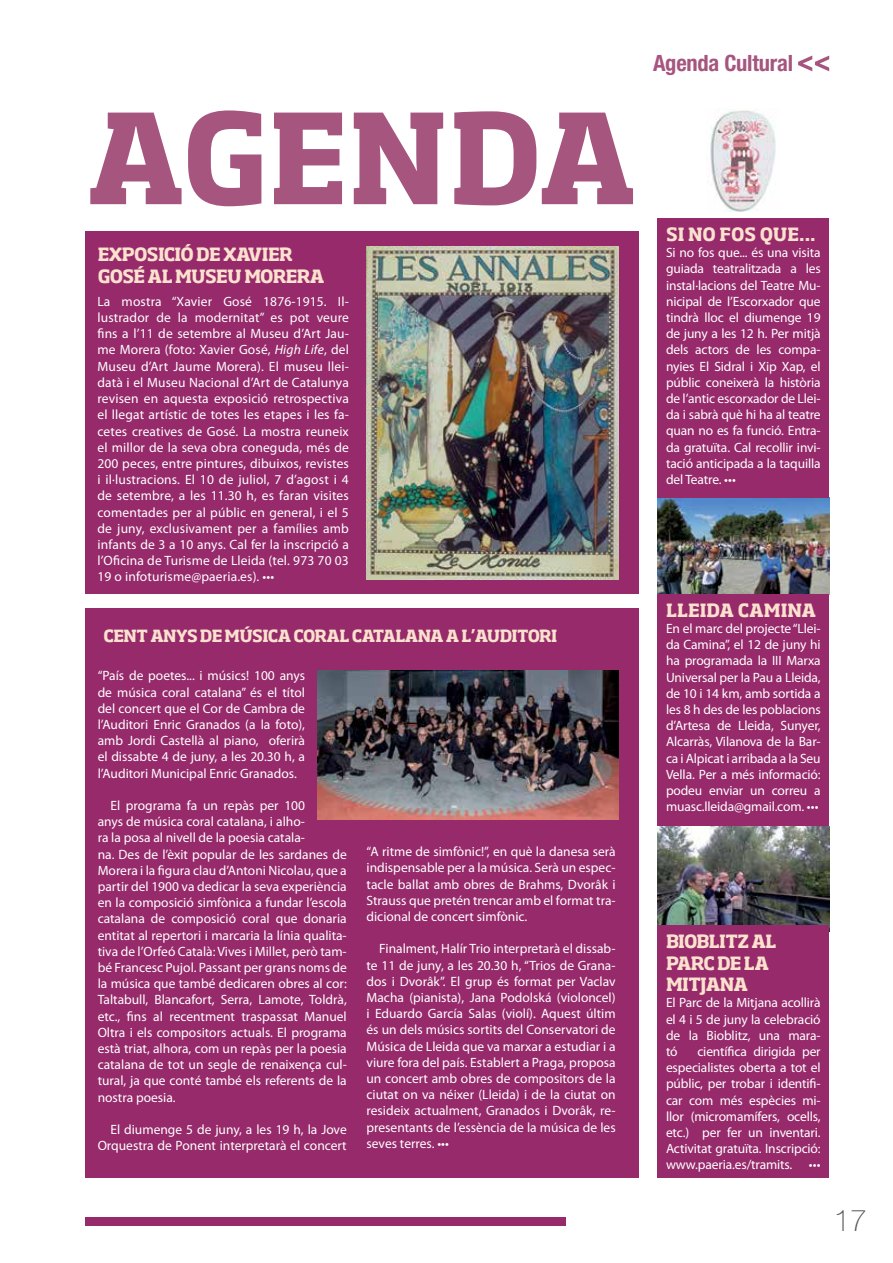
<style>
.page{position:relative;width:893px;height:1263px;background:#fff}
.page>*{position:absolute;margin:0;border:0;box-sizing:border-box;transform-origin:0 0}
.t1{font:700 123.3px "Soho Std";letter-spacing:.005em;color:#a6557f}
.t2{font:100 30px "Helvetica Neue LT Std";color:#58595b}
.t3{font:700 condensed 22.5px "Helvetica Neue LT Std";letter-spacing:-.01em;color:#a6557f}
.t4{font:700 18.15px/21.8px "Soho Std";letter-spacing:-.035em;color:#fbe1ce}
.t5{font:700 18.15px "Soho Std";letter-spacing:-.005em;color:#fbe1ce}
.t6{font:700 18.15px "Soho Std";color:#fbe1ce}
.t7{font:700 16.65px "Soho Std";letter-spacing:-.035em;color:#fbe1ce}
.t8{font:13.5px/16.2px "Myriad Pro";color:#fff;text-align:justify}
.s1{font-style:italic}
</style>
<div class="page">
<div style="left:85px;top:1217px;width:481px;height:9px;background:#962a6b"></div>
<svg style="left:798px;top:56px;width:31px;height:15px"></svg>
<div style="left:85px;top:232px;width:554px;height:362px;background:#962a6b"></div>
<img style="left:367px;top:246px;width:251px;height:334px">
<img style="left:710px;top:109px;width:66px;height:103px">
<img style="left:657px;top:498px;width:172px;height:96px">
<img style="left:657px;top:827px;width:172px;height:98px">
<div style="left:657px;top:218px;width:172px;height:280px;background:#962a6b"></div>
<div style="left:657px;top:594px;width:172px;height:231px;background:#962a6b"></div>
<div style="left:657px;top:925px;width:172px;height:253px;background:#962a6b"></div>
<div style="left:86px;top:609px;width:553px;height:569px;background:#962a6b"></div>
<img style="left:318px;top:670px;width:300px;height:149px">
<h1 class="t1" style="left:86px;top:79px;width:553px">AGENDA</h1>
<h3 class="t4" style="left:98px;top:243px;width:228px">EXPOSICIÓ DE XAVIER<br>GOSÉ AL MUSEU MORERA</h3>
<p class="t8" style="left:97px;top:293px;width:253px">La mostra “Xavier Gosé 1876-1915. Il· lustrador de la modernitat” es pot veure fins a l’11 de setembre al Museu d’Art Jau&shy;me Morera (foto: Xavier Gosé, <span class="s1">High Life</span>, del Museu d’Art Jaume Morera). El museu llei&shy;datà i el Museu Nacional d’Art de Catalunya revisen en aquesta exposició retrospectiva el llegat artístic de totes les etapes i les fa&shy;cetes creatives de Gosé. La mostra reuneix el millor de la seva obra coneguda, més de 200 peces, entre pintures, dibuixos, revistes i il·lustracions. El 10 de juliol, 7 d’agost i 4 de setembre, a les 11.30 h, es faran visites comentades per al públic en general, i el 5 de juny, exclusivament per a famílies amb infants de 3 a 10 anys. Cal fer la inscripció a l’Oficina de Turisme de Lleida (tel. 973 70 03<br>19 o infoturisme@paeria.es). •••</p>
<p class="t7" style="left:104px;top:625px;width:455px">CENT ANYS DE MÚSICA CORAL CATALANA A L’AUDITORI</p>
<p class="t8" style="left:98px;top:667px;width:209px">“País de poetes... i músics! 100 anys de música coral catalana” és el títol del concert que el Cor de Cambra de l’Auditori Enric Granados (a la foto), amb Jordi Castellà al piano, oferirà el dissabte 4 de juny, a les 20.30 h, a l’Auditori Municipal Enric Granados.</p>
<p class="t8" style="left:98px;top:797px;width:251px;text-align:left;text-indent:13px">El programa fa un repàs per 100<br>anys de música coral catalana, i alho-<br>ra la posa al nivell de la poesia catala-<br>na. Des de l’èxit popular de les sardanes de Morera i la figura clau d’Antoni Nicolau, que a partir del 1900 va dedicar la seva experiència en la composició simfònica a fundar l’escola catalana de composició coral que donaria entitat al repertori i marcaria la línia qualita&shy;tiva de l’Orfeó Català: Vives i Millet, però tam&shy;bé Francesc Pujol. Passant per grans noms de la música que també dedicaren obres al cor:<br>Taltabull, Blancafort, Serra, Lamote, Toldrà, etc., fins al recentment traspassat Manuel Oltra i els compositors actuals. El programa està triat, alhora, com un repàs per la poesia catalana de tot un segle de renaixença cul&shy;tural, ja que conté també els referents de la nostra poesia.</p>
<p class="t8" style="left:98px;top:1121px;width:251px;text-align:right">El diumenge 5 de juny, a les 19 h, la Jove<br>Orquestra de Ponent interpretarà el concert</p>
<p class="t8" style="left:367px;top:843px;width:251px">“A ritme de simfònic!”, en què la danesa serà indispensable per a la música. Serà un espec&shy;tacle ballat amb obres de Brahms, Dvorâk i Strauss que pretén trencar amb el format tra&shy;dicional de concert simfònic.</p>
<p class="t8" style="left:367px;top:940px;width:251px;text-indent:13px">Finalment, Halír Trio interpretarà el dissab&shy;te 11 de juny, a les 20.30 h, “Trios de Grana&shy;dos i Dvorâk”. El grup és format per Vaclav Macha (pianista), Jana Podolská (violoncel) i Eduardo García Salas (violí). Aquest últim és un dels músics sortits del Conservatori de Música de Lleida que va marxar a estudiar i a viure fora del país. Establert a Praga, proposa un concert amb obres de compositors de la ciutat on va néixer (Lleida) i de la ciutat on resideix actualment, Granados i Dvorâk, re&shy;presentants de l’essència de la música de les seves terres. •••</p>
<h3 class="t3" style="left:653px;top:50px;width:142px">Agenda Cultural</h3>
<h3 class="t5" style="left:666px;top:222px;width:151px">SI NO FOS QUE...</h3>
<p class="t8" style="left:666px;top:244px;width:156px">Si no fos que... és una visita guiada teatralitzada a les instal·lacions del Teatre Mu&shy;nicipal de l’Escorxador que tindrà lloc el diumenge 19 de juny a les 12 h. Per mitjà dels actors de les compa&shy;nyies El Sidral i Xip Xap, el públic coneixerà la història de l’antic escorxador de Llei&shy;da i sabrà què hi ha al teatre quan no es fa funció. Entra&shy;da gratuïta. Cal recollir invi&shy;tació anticipada a la taquilla del Teatre. •••</p>
<h3 class="t6" style="left:666px;top:598px;width:152px">LLEIDA CAMINA</h3>
<p class="t8" style="left:666px;top:620px;width:156px">En el marc del projecte “Llei&shy;da Camina”, el 12 de juny hi ha programada la III Marxa Universal per la Pau a Lleida, de 10 i 14 km, amb sortida a les 8 h des de les poblacions d’Artesa de Lleida, Sunyer, Alcarràs, Vilanova de la Bar&shy;ca i Alpicat i arribada a la Seu Vella. Per a més informació: podeu enviar un correu a muasc.lleida@gmail.com. •••</p>
<h3 class="t4" style="left:666px;top:930px;width:112px">BIOBLITZ AL<br>PARC DE LA<br>MITJANA</h3>
<p class="t8" style="left:666px;top:994px;width:156px">El Parc de la Mitjana acollirà el 4 i 5 de juny la celebració de la Bioblitz, una mara&shy;tó</p>
<p class="t8" style="left:666px;top:1043px;width:156px;text-indent:31px">científica dirigida per especialistes oberta a tot el públic, per trobar i identifi&shy;car com més espècies mi&shy;llor (micromamífers, ocells, etc.) per fer un inventari.<br>Activitat gratuïta. Inscripció: www.paeria.es/tramits. •••</p>
<h2 class="t2" style="left:834px;top:1203px;width:35px">17</h2>
</div>
